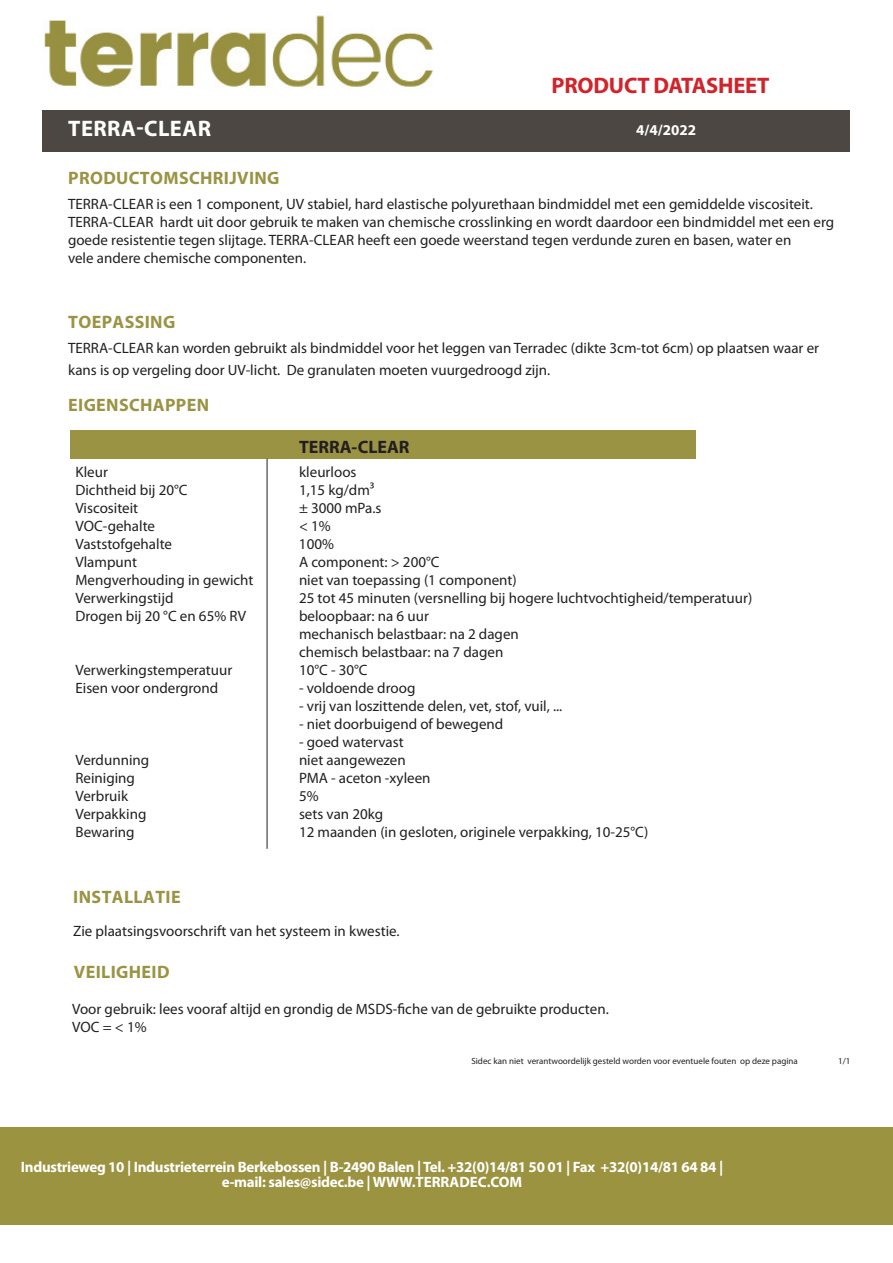
<style>
.page{position:relative;width:893px;height:1263px;background:#fff}
.page>*{position:absolute;margin:0;border:0;box-sizing:border-box;transform-origin:0 0}
.t1{font:700 22.5px "Myriad Pro";letter-spacing:.02em;color:#fff}
.t2{font:700 22.5px "Myriad Pro";letter-spacing:-.01em;color:#d1232a}
.t3{font:700 18px "Myriad Pro";letter-spacing:.02em;color:#9b9344}
.t4{font:700 18px "Myriad Pro";color:#231f20}
.t5{font:15px/21.6px "Myriad Pro";color:#231f20}
.t6{font:700 15px "Myriad Pro";letter-spacing:-.02em;color:#fff}
.t7{font:9px "Myriad Pro";color:#231f20}
</style>
<div class="page">
<div style="left:70px;top:430px;width:626px;height:29px;background:#9b9344"></div>
<hr style="left:267px;top:459px;width:1px;height:390px;background:#231f20">
<img style="left:43px;top:12px;width:390px;height:76px">
<div style="left:43px;top:110px;width:807px;height:42px;background:#4d4744"></div>
<div style="left:0;top:1127px;width:893px;height:98px;background:#9b9340"></div>
<p class="t2" style="left:552px;top:71px;width:219px">PRODUCT DATASHEET</p>
<p class="t1" style="left:68px;top:114px;width:144px">TERRA-CLEAR</p>
<p class="t6" style="left:636px;top:121px;width:61px">4/4/2022</p>
<p class="t6" style="left:636px;top:121px;width:78px">01/02/ 017</p>
<p class="t1" style="left:76px;top:119px;width:68px">PU300</p>
<p class="t3" style="left:68px;top:166px;width:213px">PRODUCTOMSCHRIJVING</p>
<p class="t5" style="left:68px;top:193px;width:746px">TERRA-CLEAR is een 1 component, UV stabiel, hard elastische polyurethaan bindmiddel met een gemiddelde viscositeit.</p>
<p class="t5" style="left:68px;top:211px;width:768px">TERRA-CLEAR hardt uit door gebruik te maken van chemische crosslinking en wordt daardoor een bindmiddel met een erg</p>
<p class="t5" style="left:68px;top:229px;width:725px">goede resistentie tegen slijtage. TERRA-CLEAR heeft een goede weerstand tegen verdunde zuren en basen, water en</p>
<p class="t5" style="left:68px;top:247px;width:240px">vele andere chemische componenten.</p>
<p class="t3" style="left:68px;top:310px;width:109px">TOEPASSING</p>
<p class="t5" style="left:68px;top:337px;width:752px">TERRA-CLEAR kan worden gebruikt als bindmiddel voor het leggen van Terradec (dikte 3cm-tot 6cm) op plaatsen waar er kans is op vergeling door UV-licht. De granulaten moeten vuurgedroogd zijn.</p>
<p class="t3" style="left:68px;top:393px;width:142px">EIGENSCHAPPEN</p>
<p class="t4" style="left:299px;top:435px;width:112px">TERRA-CLEAR</p>
<p class="t5" style="left:75px;top:460px;width:34px">Kleur</p>
<p class="t5" style="left:299px;top:460px;width:59px">kleurloos</p>
<p class="t5" style="left:75px;top:478px;width:114px">Dichtheid bij 20°C</p>
<p class="t5" style="left:299px;top:478px;width:77px">1,15 kg/dm³</p>
<p class="t5" style="left:75px;top:496px;width:64px">Viscositeit</p>
<p class="t5" style="left:299px;top:496px;width:84px">± 3000 mPa.s</p>
<p class="t5" style="left:75px;top:514px;width:81px">VOC-gehalte</p>
<p class="t5" style="left:299px;top:514px;width:33px">&lt; 1%</p>
<p class="t5" style="left:75px;top:532px;width:98px">Vaststofgehalte</p>
<p class="t5" style="left:299px;top:532px;width:36px">100%</p>
<p class="t5" style="left:75px;top:550px;width:63px">Vlampunt</p>
<p class="t5" style="left:299px;top:550px;width:142px">A component: &gt; 200°C</p>
<p class="t5" style="left:75px;top:568px;width:180px">Mengverhouding in gewicht</p>
<p class="t5" style="left:299px;top:568px;width:219px">niet van toepassing (1 component)</p>
<p class="t5" style="left:75px;top:586px;width:100px">Verwerkingstijd</p>
<p class="t5" style="left:299px;top:586px;width:455px">25 tot 45 minuten (versnelling bij hogere luchtvochtigheid/temperatuur)</p>
<p class="t5" style="left:75px;top:604px;width:172px">Drogen bij 20 °C en 65% RV</p>
<p class="t5" style="left:299px;top:604px;width:131px">beloopbaar: na 6 uur</p>
<p class="t5" style="left:299px;top:622px;width:221px">mechanisch belastbaar: na 2 dagen</p>
<p class="t5" style="left:299px;top:640px;width:206px">chemisch belastbaar: na 7 dagen</p>
<p class="t5" style="left:75px;top:658px;width:158px">Verwerkingstemperatuur</p>
<p class="t5" style="left:299px;top:658px;width:70px">10°C - 30°C</p>
<p class="t5" style="left:75px;top:676px;width:144px">Eisen voor ondergrond</p>
<p class="t5" style="left:299px;top:676px;width:118px">- voldoende droog</p>
<p class="t5" style="left:299px;top:694px;width:265px">- vrij van loszittende delen, vet, stof, vuil, ...</p>
<p class="t5" style="left:299px;top:712px;width:206px">- niet doorbuigend of bewegend</p>
<p class="t5" style="left:299px;top:730px;width:106px">- goed watervast</p>
<p class="t5" style="left:75px;top:748px;width:75px">Verdunning</p>
<p class="t5" style="left:299px;top:748px;width:108px">niet aangewezen</p>
<p class="t5" style="left:75px;top:766px;width:61px">Reiniging</p>
<p class="t5" style="left:299px;top:766px;width:133px">PMA - aceton -xyleen</p>
<p class="t5" style="left:75px;top:784px;width:54px">Verbruik</p>
<p class="t5" style="left:299px;top:784px;width:21px">5%</p>
<p class="t5" style="left:75px;top:802px;width:72px">Verpakking</p>
<p class="t5" style="left:299px;top:802px;width:86px">sets van 20kg</p>
<p class="t5" style="left:75px;top:820px;width:61px">Bewaring</p>
<p class="t5" style="left:299px;top:820px;width:351px">12 maanden (in gesloten, originele verpakking, 10-25°C)</p>
<p class="t3" style="left:73px;top:885px;width:109px">INSTALLATIE</p>
<p class="t5" style="left:73px;top:920px;width:328px">Zie plaatsingsvoorschrift van het systeem in kwestie.</p>
<p class="t3" style="left:74px;top:960px;width:97px">VEILIGHEID</p>
<p class="t5" style="left:72px;top:998px;width:538px">Voor gebruik: lees vooraf altijd en grondig de MSDS-fiche van de gebruikte producten.</p>
<p class="t5" style="left:72px;top:1016px;width:76px">VOC = &lt; 1%</p>
<p class="t7" style="left:471px;top:1056px;width:328px">Sidec kan niet verantwoordelijk gesteld worden voor eventuele fouten op deze pagina</p>
<p class="t7" style="left:838px;top:1056px;width:14px">1/1</p>
<p class="t6" style="left:21px;top:1157px;width:704px">Industrieweg 10 | Industrieterrein Berkebossen | B-2490 Balen | Tel. +32(0)14/81 50 01 | Fax +32(0)14/81 64 84 |</p>
<p class="t6" style="left:222px;top:1172px;width:302px">e-mail: sales@sidec.be | WWW.TERRADEC.COM</p>
</div>
